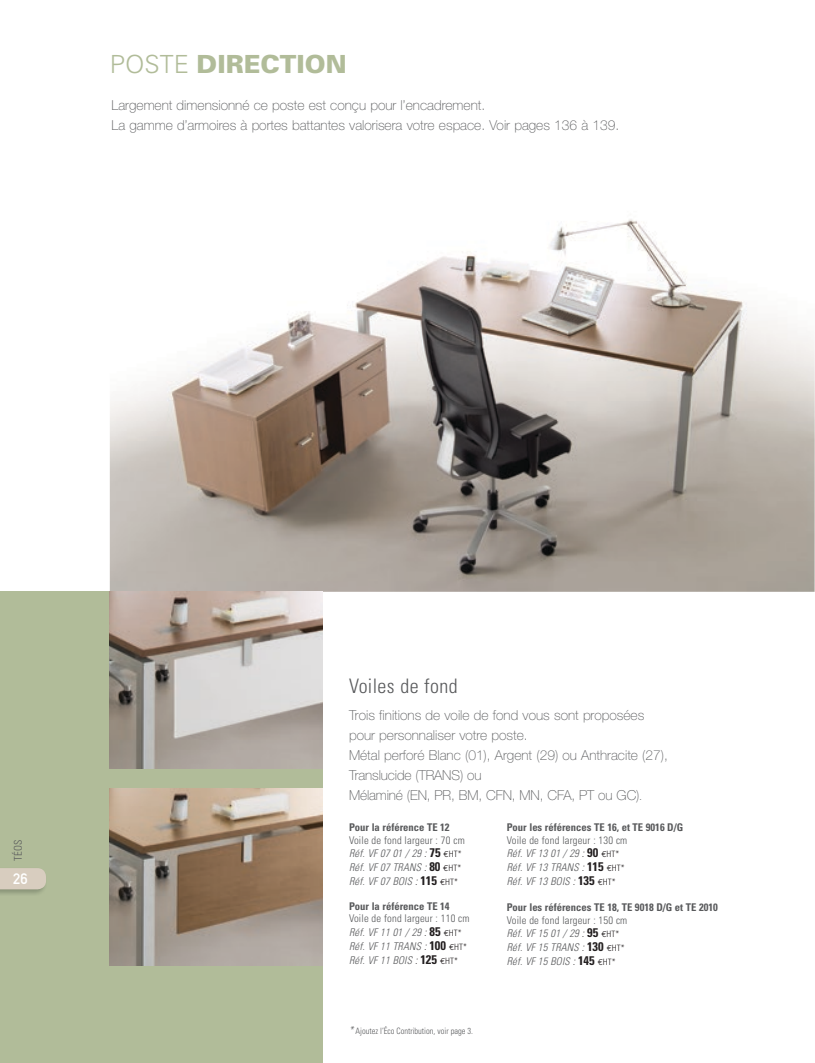
<style>
.page{position:relative;width:815px;height:1063px;background:#fff}
.page>*{position:absolute;margin:0;border:0;box-sizing:border-box;transform-origin:0 0}
.t1{font:900 25px "Univers";color:#b1bc99}
.t2{font:300 condensed 20px "Univers";letter-spacing:.02em;color:#58595b}
.t3{font:15px "DIN Mittelschrift Alternate";color:#fff}
.t4{font:100 13.75px/20px "Helvetica Neue";color:#58595b}
.t5{font:italic 300 condensed 10.62px/13.8px "Univers";letter-spacing:.015em;color:#58595b}
.t6{font:700 condensed 10.62px "Univers";color:#58595b}
.t7{font:300 condensed 10.62px "Univers";color:#58595b}
.t8{font:300 condensed 8.75px "Univers";color:#58595b;scale:.95 1}
.s1{font-weight:300}
.s2{font-family:"Univers";font-weight:300;font-stretch:condensed;font-size:10.62px}
.s3{font-style:normal}
.s4{color:#231f20}
.s5{font-weight:700;font-style:normal;font-size:12.5px;color:#231f20}
.s6{font-family:"Euro Mono";font-weight:400;font-style:normal;font-stretch:normal;font-size:8.75px;color:#231f20}
.s7{font-style:normal;font-size:8.75px;color:#231f20}
.s8{font-style:italic;font-size:10.62px}
</style>
<div class="page">
<div style="left:0;top:592px;width:322px;height:471px;background:#b1bc99"></div>
<img style="left:110px;top:219px;width:705px;height:373px">
<img style="left:110px;top:592px;width:212px;height:177px">
<img style="left:110px;top:788px;width:212px;height:177px">
<svg style="left:0;top:868px;width:46px;height:21px"></svg>
<h1 class="t1" style="left:110px;top:49px;width:238px"><span class="s1">POSTE</span> DIRECTION</h1>
<p class="t4" style="left:112px;top:95px;width:509px">Largement dimensionné ce poste est conçu pour l’encadrement.<br>La gamme d’armoires à portes battantes valorisera votre espace. Voir pages 136 à 139.</p>
<p class="t7" style="left:12px;top:861px;width:23px;rotate:-90deg">TÉOS</p>
<h3 class="t3" style="left:13px;top:870px;width:16px">26</h3>
<h2 class="t2" style="left:349px;top:674px;width:110px">Voiles de fond</h2>
<p class="t4" style="left:349px;top:705px;width:320px">Trois finitions de voile de fond vous sont proposées pour personnaliser votre poste.<br>Métal perforé Blanc (01), Argent (29) ou Anthracite (27), Translucide (TRANS) ou<br>Mélaminé (EN, PR, BM, CFN, MN, CFA, PT ou GC)<span class="s2">.</span></p>
<p class="t6" style="left:349px;top:821px;width:102px">Pour la référence TE 12</p>
<p class="t5" style="left:349px;top:833px;width:117px"><span class="s3">Voile de fond largeur : 70 cm<br></span>Réf. VF 07 01 / 29 <span class="s4">:</span> <span class="s5">75</span> <span class="s6">€</span><span class="s7">HT*<br></span>Réf. VF 07 TRANS <span class="s4">:</span> <span class="s5">80</span> <span class="s6">€</span><span class="s7">HT*<br></span>Réf. VF 07 BOIS <span class="s4">:</span> <span class="s5">115</span> <span class="s6">€</span><span class="s7">HT*</span></p>
<p class="t6" style="left:349px;top:900px;width:102px">Pour la référence TE 14</p>
<p class="t5" style="left:349px;top:912px;width:122px"><span class="s3">Voile de fond largeur : 110 cm<br></span>Réf. VF 11 01 / 29 <span class="s4">:</span> <span class="s5">85</span> <span class="s6">€</span><span class="s7">HT*<br></span>Réf. VF 11 TRANS <span class="s4">:</span> <span class="s5">100</span> <span class="s6">€</span><span class="s7">HT*<br></span>Réf. VF 11 BOIS <span class="s4">:</span> <span class="s5">125</span> <span class="s6">€</span><span class="s7">HT*</span></p>
<p class="t8" style="left:349px;top:1026px;width:132px"><span class="s8">*</span> Ajoutez l’Éco Contribution, voir page 3.</p>
<p class="t6" style="left:507px;top:821px;width:178px">Pour les références TE 16, et TE 9016 D/G</p>
<p class="t5" style="left:507px;top:833px;width:122px"><span class="s3">Voile de fond largeur : 130 cm<br></span>Réf. VF 13 01 / 29 <span class="s4">:</span> <span class="s5">90</span> <span class="s6">€</span><span class="s7">HT*<br></span>Réf. VF 13 TRANS <span class="s4">:</span> <span class="s5">115</span> <span class="s6">€</span><span class="s7">HT*<br></span>Réf. VF 13 BOIS <span class="s4">:</span> <span class="s5">135</span> <span class="s6">€</span><span class="s7">HT*</span></p>
<p class="t6" style="left:507px;top:901px;width:213px">Pour les références TE 18, TE 9018 D/G et TE 2010</p>
<p class="t5" style="left:507px;top:913px;width:122px"><span class="s3">Voile de fond largeur : 150 cm<br></span>Réf. VF 15 01 / 29 <span class="s4">:</span> <span class="s5">95</span> <span class="s6">€</span><span class="s7">HT*<br></span>Réf. VF 15 TRANS <span class="s4">:</span> <span class="s5">130</span> <span class="s6">€</span><span class="s7">HT*<br></span>Réf. VF 15 BOIS <span class="s4">:</span> <span class="s5">145</span> <span class="s6">€</span><span class="s7">HT*</span></p>
</div>
